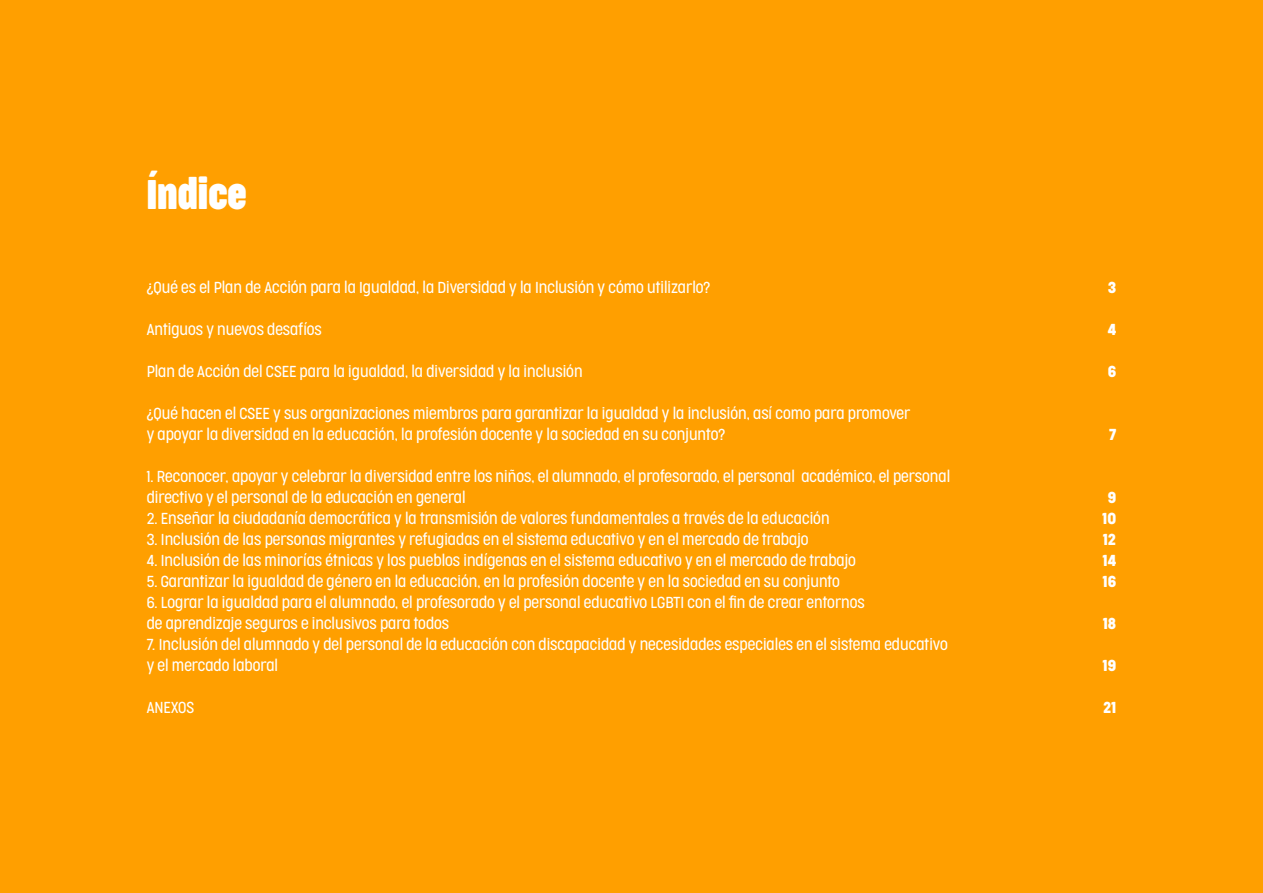
<style>
.page{position:relative;width:1263px;height:893px;background:#fff}
.page>*{position:absolute;margin:0;border:0;box-sizing:border-box;transform-origin:0 0}
.t1{font:700 39px "Cocogoose Compressed";color:#fff}
.t2{font:300 15px/21px "Cocogoose Condensed";color:#fff}
.t3{font:15px "Cocogoose Condensed";color:#fff}
</style>
<div class="page">
<div style="left:0;top:0;width:1262px;height:893px;background:#ff9f00"></div>
<h1 class="t1" style="left:147px;top:167px;width:102px">Índice</h1>
<p class="t2" style="left:147px;top:276px;width:565px">¿Qué es el Plan de Acción para la Igualdad, la Diversidad y la Inclusión y cómo utilizarlo?</p>
<p class="t3" style="left:1108px;top:277px;width:10px">3</p>
<p class="t2" style="left:147px;top:318px;width:177px">Antiguos y nuevos desafíos</p>
<p class="t3" style="left:1108px;top:319px;width:10px">4</p>
<p class="t2" style="left:147px;top:360px;width:437px">Plan de Acción del CSEE para la igualdad, la diversidad y la inclusión</p>
<p class="t3" style="left:1108px;top:361px;width:10px">6</p>
<p class="t2" style="left:147px;top:402px;width:765px">¿Qué hacen el CSEE y sus organizaciones miembros para garantizar la igualdad y la inclusión, así como para promover y apoyar la diversidad en la educación, la profesión docente y la sociedad en su conjunto?</p>
<p class="t3" style="left:1109px;top:424px;width:9px">7</p>
<p class="t2" style="left:147px;top:465px;width:805px">1. Reconocer, apoyar y celebrar la diversidad entre los niños, el alumnado, el profesorado, el personal académico, el personal directivo y el personal de la educación en general</p>
<p class="t3" style="left:1108px;top:487px;width:10px">9</p>
<p class="t2" style="left:147px;top:507px;width:684px">2. Enseñar la ciudadanía democrática y la transmisión de valores fundamentales a través de la educación</p>
<p class="t3" style="left:1102px;top:508px;width:15px">10</p>
<p class="t2" style="left:147px;top:528px;width:663px">3. Inclusión de las personas migrantes y refugiadas en el sistema educativo y en el mercado de trabajo</p>
<p class="t3" style="left:1103px;top:529px;width:15px">12</p>
<p class="t2" style="left:147px;top:549px;width:711px">4. Inclusión de las minorías étnicas y los pueblos indígenas en el sistema educativo y en el mercado de trabajo</p>
<p class="t3" style="left:1103px;top:550px;width:15px">14</p>
<p class="t2" style="left:147px;top:570px;width:695px">5. Garantizar la igualdad de género en la educación, en la profesión docente y en la sociedad en su conjunto</p>
<p class="t3" style="left:1103px;top:571px;width:15px">16</p>
<p class="t2" style="left:147px;top:591px;width:720px">6. Lograr la igualdad para el alumnado, el profesorado y el personal educativo LGBTI con el fin de crear entornos de aprendizaje seguros e inclusivos para todos</p>
<p class="t3" style="left:1103px;top:613px;width:15px">18</p>
<p class="t2" style="left:147px;top:633px;width:803px">7. Inclusión del alumnado y del personal de la educación con discapacidad y necesidades especiales en el sistema educativo y el mercado laboral</p>
<p class="t3" style="left:1103px;top:655px;width:15px">19</p>
<p class="t2" style="left:147px;top:696px;width:49px">ANEXOS</p>
<p class="t3" style="left:1103px;top:697px;width:15px">21</p>
</div>
